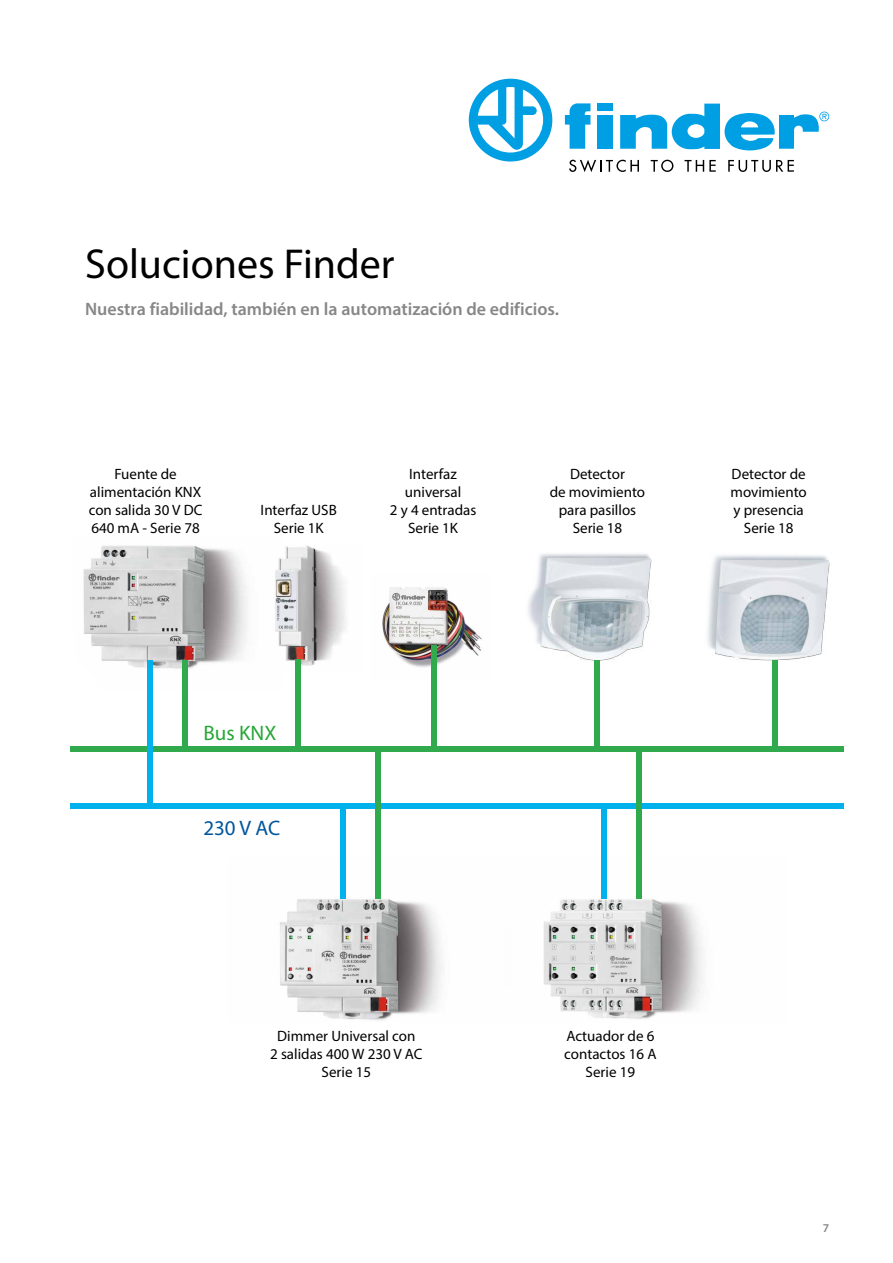
<style>
.page{position:relative;width:893px;height:1263px;background:#fff}
.page>*{position:absolute;margin:0;border:0;box-sizing:border-box;transform-origin:0 0}
.t1{font:42px "Myriad Pro";color:#000}
.t2{font:21px "Myriad Pro";color:#27a737}
.t3{font:21px "Myriad Pro";color:#00559c}
.t4{font:600 18px "Myriad Pro";color:#878787}
.t5{font:15px/18px "Myriad Pro";color:#000;text-align:center}
.t6{font:600 12px "Myriad Pro";color:#878787}
</style>
<div class="page">
<img style="left:83px;top:545px;width:164px;height:144px">
<img style="left:280px;top:857px;width:162px;height:163px">
<div style="left:70px;top:746px;width:774px;height:6px;background:#30aa4d"></div>
<img style="left:528px;top:554px;width:124px;height:110px">
<img style="left:707px;top:555px;width:123px;height:110px">
<div style="left:70px;top:804px;width:774px;height:5px;background:#00b1eb"></div>
<img style="left:544px;top:857px;width:159px;height:162px">
<div style="left:182px;top:660px;width:6px;height:88px;background:#30aa4d"></div>
<div style="left:595px;top:660px;width:5px;height:88px;background:#30aa4d"></div>
<div style="left:147px;top:660px;width:5px;height:144px;background:#00b1eb"></div>
<div style="left:772px;top:660px;width:5px;height:88px;background:#30aa4d"></div>
<div style="left:375px;top:749px;width:6px;height:150px;background:#30aa4d"></div>
<div style="left:340px;top:809px;width:5px;height:90px;background:#00b1eb"></div>
<div style="left:636px;top:750px;width:5px;height:149px;background:#30aa4d"></div>
<div style="left:602px;top:807px;width:5px;height:92px;background:#00b1eb"></div>
<img style="left:382px;top:587px;width:100px;height:93px">
<div style="left:432px;top:645px;width:5px;height:103px;background:#30aa4d"></div>
<img style="left:275px;top:545px;width:71px;height:126px">
<div style="left:295px;top:659px;width:5px;height:89px;background:#30aa4d"></div>
<svg style="left:469px;top:79px;width:83px;height:83px"></svg>
<svg style="left:620px;top:104px;width:209px;height:46px"></svg>
<svg style="left:565px;top:103px;width:25px;height:46px"></svg>
<div style="left:597px;top:115px;width:16px;height:34px;background:#009fe3"></div>
<div style="left:597px;top:103px;width:16px;height:8px;background:#009fe3"></div>
<svg style="left:569px;top:160px;width:70px;height:12px"></svg>
<svg style="left:651px;top:160px;width:22px;height:12px"></svg>
<svg style="left:684px;top:160px;width:32px;height:12px"></svg>
<svg style="left:728px;top:160px;width:66px;height:12px"></svg>
<h1 class="t1" style="left:85px;top:238px;width:311px">Soluciones Finder</h1>
<p class="t4" style="left:85px;top:297px;width:475px">Nuestra fiabilidad, también en la automatización de edificios.</p>
<p class="t5" style="left:390px;top:464px;width:88px">Interfaz universal<br>2 y 4 entradas<br>Serie 1K</p>
<p class="t5" style="left:89px;top:464px;width:115px">Fuente de alimentación KNX con salida 30 V DC<br>640 mA - Serie 78</p>
<p class="t5" style="left:550px;top:464px;width:97px">Detector<br>de movimiento para pasillos<br>Serie 18</p>
<p class="t5" style="left:730px;top:464px;width:78px">Detector de movimiento y presencia<br>Serie 18</p>
<p class="t5" style="left:261px;top:500px;width:78px">Interfaz USB<br>Serie 1K</p>
<h2 class="t2" style="left:203px;top:720px;width:74px">Bus KNX</h2>
<h2 class="t3" style="left:203px;top:815px;width:78px">230 V AC</h2>
<p class="t5" style="left:270px;top:1027px;width:154px">Dimmer Universal con<br>2 salidas 400 W 230 V AC<br>Serie 15</p>
<p class="t5" style="left:564px;top:1027px;width:94px">Actuador de 6 contactos 16 A<br>Serie 19</p>
<p class="t6" style="left:823px;top:1220px;width:8px">7</p>
</div>
